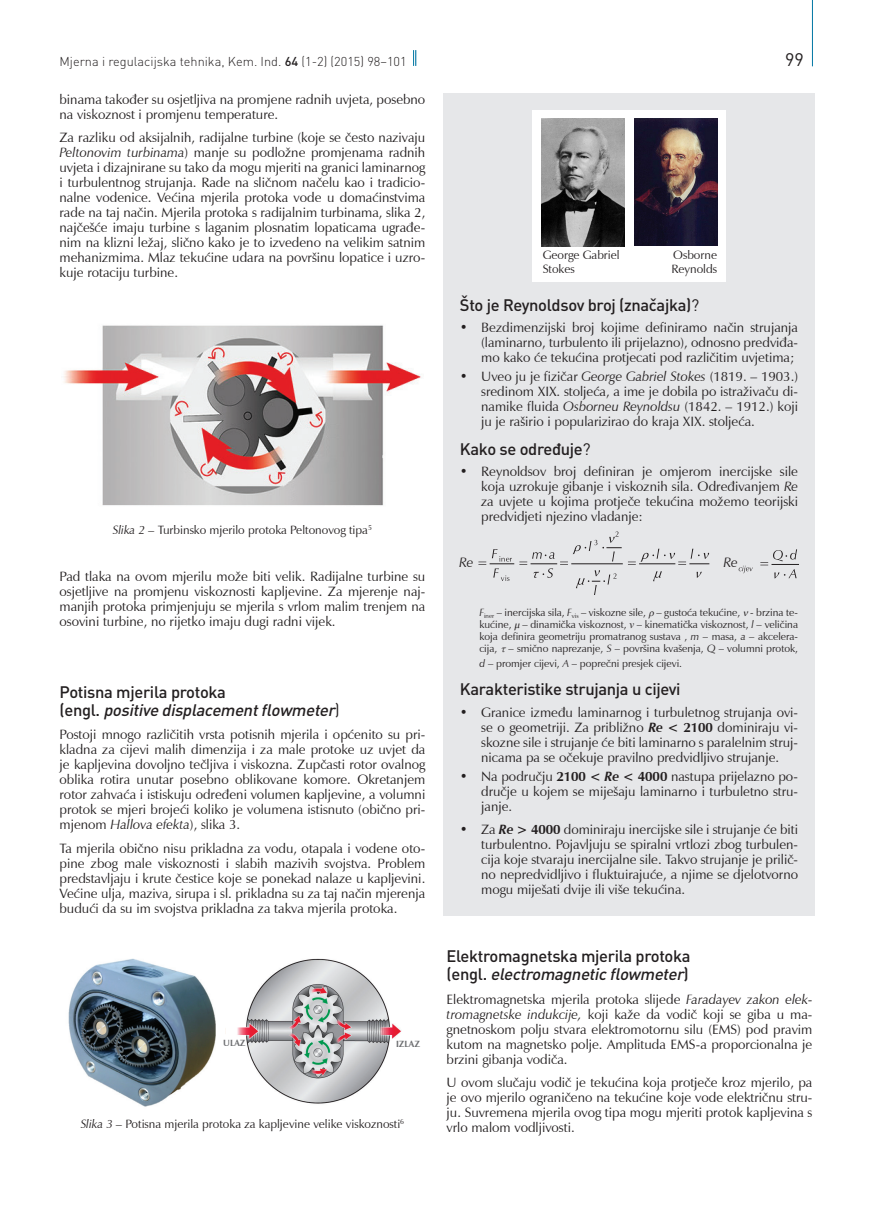
<style>
.page{position:relative;width:872px;height:1212px;background:#fff}
.page>*{position:absolute;margin:0;border:0;box-sizing:border-box;transform-origin:0 0}
.t1{font:18px "DIN Pro";color:#231f20}
._34_Naslov_rubrika{font:500 16.5px/18px "DIN Pro";letter-spacing:-.02em;color:#231f20}
._34_Naslov_rubrika-2{font:italic 500 16.5px/18px "DIN Pro";color:#231f20}
.t2{font:13.65px "Zapf Humanist Italic KUI";color:#231f20}
._26_Tekst_rubrike{font:13.5px/15px "Zapf Humanist Roman KUI";color:#231f20;text-align:justify}
.t3{font:300 12.75px "DIN Pro";color:#231f20}
._26_Tekst_rubrike-2{font:12px/13.5px "Zapf Humanist Roman KUI";color:#231f20}
._26_Tekst_rubrike-3{font:10.5px/12px "Zapf Humanist Roman KUI";color:#231f20;text-align:justify}
.t4{font:9px "Zapf Humanist Bold KUI";color:#6c6d70}
.s1{font-weight:500}
.s2{font-family:"Zapf Humanist Italic KUI"}
.s3{font-weight:400}
.s4{font-family:"Times New Roman";font-style:italic}
.s5{font-family:"Zapf Humanist Bold Italic KUI"}
.s6{font-family:"Zapf Humanist Bold KUI"}
.s7{font-style:normal}
.s8{font-weight:400;font-style:normal}
.s9{font-style:italic}
</style>
<div class="page">
<svg style="left:413px;top:50px;width:3px;height:16px"></svg>
<hr style="left:812px;top:0;width:1px;height:66px;background:#0076a3">
<img style="left:64px;top:325px;width:357px;height:181px">
<img style="left:225px;top:958px;width:177px;height:146px">
<img style="left:68px;top:958px;width:148px;height:149px">
<div style="left:443px;top:94px;width:372px;height:821px;background:#e6e7e9"></div>
<div style="left:532px;top:110px;width:193px;height:172px;background:#fff"></div>
<img style="left:542px;top:118px;width:83px;height:128px">
<img style="left:634px;top:118px;width:83px;height:128px">
<hr style="left:572px;top:563px;width:50px;height:1px;background:#231f20">
<svg style="left:696px;top:572px;width:5px;height:6px"></svg>
<svg style="left:653px;top:571px;width:9px;height:10px"></svg>
<svg style="left:628px;top:549px;width:81px;height:16px"></svg>
<svg style="left:478px;top:531px;width:143px;height:64px"></svg>
<svg style="left:760px;top:549px;width:38px;height:29px"></svg>
<svg style="left:738px;top:565px;width:15px;height:8px"></svg>
<div style="left:226px;top:1027px;width:9px;height:9px;background:#fff"></div>
<p class="t3" style="left:60px;top:53px;width:349px">Mjerna i regulacijska tehnika, Kem. Ind. <span class="s1">64</span> (1-2) (2015) 98−101</p>
<p class="t1" style="left:785px;top:47px;width:20px">99</p>
<p class="_26_Tekst_rubrike" style="left:60px;top:92px;width:367px">binama također su osjetljiva na promjene radnih uvjeta, posebno na viskoznost i promjenu temperature.</p>
<p class="_26_Tekst_rubrike" style="left:60px;top:131px;width:367px">Za razliku od aksijalnih, radijalne turbine (koje se često nazivaju <span class="s2">Peltonovim turbinama</span>) manje su podložne promjenama radnih uvjeta i dizajnirane su tako da mogu mjeriti na granici laminarnog i turbulentnog strujanja. Rade na sličnom načelu kao i tradicio&shy;nalne vodenice. Većina mjerila protoka vode u domaćinstvima rade na taj način. Mjerila protoka s radijalnim turbinama, slika 2, najčešće imaju turbine s laganim plosnatim lopaticama ugrađe&shy;nim na klizni ležaj, slično kako je to izvedeno na velikim satnim mehanizmima. Mlaz tekućine udara na površinu lopatice i uzro&shy;kuje rotaciju turbine.</p>
<p class="_26_Tekst_rubrike-2" style="left:542px;top:249px;width:79px">George Gabriel<br>Stokes</p>
<p class="_26_Tekst_rubrike-2" style="left:671px;top:249px;width:47px">Osborne<br>Reynolds</p>
<p class="_34_Naslov_rubrika" style="left:460px;top:295px;width:241px">Što je Reynoldsov broj (značajka)<span class="s3">?</span></p>
<p class="_26_Tekst_rubrike" style="left:481px;top:321px;width:318px;text-indent:-21px">• Bezdimenzijski broj kojime definiramo način strujanja (laminarno, turbulento ili prijelazno), odnosno predviđa&shy;mo kako će tekućina protjecati pod različitim uvjetima;</p>
<p class="_26_Tekst_rubrike" style="left:481px;top:370px;width:318px;text-indent:-21px">• Uveo ju je fizičar <span class="s2">George Gabriel Stokes</span> (1819. – 1903.) sredinom XIX. stoljeća, a ime je dobila po istraživaču di&shy;namike fluida <span class="s2">Osborneu Reynoldsu</span> (1842. – 1912.) koji ju je raširio i popularizirao do kraja XIX. stoljeća.</p>
<p class="_34_Naslov_rubrika" style="left:460px;top:439px;width:132px">Kako se određuje<span class="s3">?</span></p>
<p class="_26_Tekst_rubrike" style="left:481px;top:465px;width:318px;text-indent:-21px">• Reynoldsov broj definiran je omjerom inercijske sile koja uzrokuje gibanje i viskoznih sila. Određivanjem <span class="s2">Re </span>za uvjete u kojima protječe tekućina možemo teorijski predvidjeti njezino vladanje:</p>
<p class="t2" style="left:459px;top:553px;width:16px">Re</p>
<p class="t2" style="left:723px;top:553px;width:16px">Re</p>
<p class="_26_Tekst_rubrike-2" style="left:113px;top:524px;width:261px"><span class="s2">Slika 2 –</span> Turbinsko mjerilo protoka Peltonovog tipa<sup>5</sup></p>
<p class="_26_Tekst_rubrike" style="left:60px;top:570px;width:367px">Pad tlaka na ovom mjerilu može biti velik. Radijalne turbine su osjetljive na promjenu viskoznosti kapljevine. Za mjerenje naj&shy;manjih protoka primjenjuju se mjerila s vrlom malim trenjem na osovini turbine, no rijetko imaju dugi radni vijek.</p>
<p class="_26_Tekst_rubrike-3" style="left:479px;top:606px;width:320px"><span class="s2">F</span><sub>iner</sub> – inercijska sila, <span class="s2">F</span><sub>vis</sub> – viskozne sile, <span class="s2">ρ</span> – gustoća tekućine, <span class="s2">ν</span> - brzina te&shy;kućine, <span class="s2">μ</span> – dinamička viskoznost, <span class="s4">ν</span> – kinematička viskoznost, <span class="s2">l</span> – veličina koja definira geometriju promatranog sustava , <span class="s2">m</span> – masa, <span class="s2">a</span> – akcelera&shy;cija, <span class="s2">τ</span> – smično naprezanje, <span class="s2">S</span> – površina kvašenja, <span class="s2">Q</span> – volumni protok,</p>
<p class="_26_Tekst_rubrike-3" style="left:479px;top:657px;width:204px"><span class="s2">d</span> – promjer cijevi, <span class="s2">A</span> – poprečni presjek cijevi.</p>
<p class="_34_Naslov_rubrika" style="left:460px;top:679px;width:222px">Karakteristike strujanja u cijevi</p>
<p class="_26_Tekst_rubrike" style="left:481px;top:705px;width:318px;text-indent:-21px">• Granice između laminarnog i turbuletnog strujanja ovi&shy;se o geometriji. Za približno <span class="s5">Re</span> <span class="s6">&lt; 2100</span> dominiraju vi&shy;skozne sile i strujanje će biti laminarno s paralelnim struj&shy;nicama pa se očekuje pravilno predvidljivo strujanje.</p>
<p class="_26_Tekst_rubrike" style="left:481px;top:769px;width:318px;text-indent:-21px">• Na području <span class="s6">2100 &lt;</span> <span class="s5">Re</span> <span class="s6">&lt; 4000</span> nastupa prijelazno po&shy;dručje u kojem se miješaju laminarno i turbuletno stru&shy;janje.</p>
<p class="_26_Tekst_rubrike" style="left:481px;top:823px;width:318px;text-indent:-21px">• Za <span class="s5">Re</span> <span class="s6">&gt; 4000</span> dominiraju inercijske sile i strujanje će biti turbulentno. Pojavljuju se spiralni vrtlozi zbog turbulen&shy;cija koje stvaraju inercijalne sile. Takvo strujanje je prilič&shy;no nepredvidljivo i fluktuirajuće, a njime se djelotvorno mogu miješati dvije ili više tekućina.</p>
<p class="_34_Naslov_rubrika-2" style="left:60px;top:682px;width:282px"><span class="s7">Potisna mjerila protoka<br>( e n g l .</span> positive displacementflowmeter<span class="s8">)</span></p>
<p class="_26_Tekst_rubrike" style="left:60px;top:728px;width:367px">Postoji mnogo različitih vrsta potisnih mjerila i općenito su pri&shy;kladna za cijevi malih dimenzija i za male protoke uz uvjet da je kapljevina dovoljno tečljiva i viskozna. Zupčasti rotor ovalnog oblika rotira unutar posebno oblikovane komore. Okretanjem rotor zahvaća i istiskuju određeni volumen kapljevine, a volumni protok se mjeri brojeći koliko je volumena istisnuto (obično pri&shy;mjenom <span class="s2">Hallova efekta</span>), slika 3.</p>
<p class="_26_Tekst_rubrike" style="left:60px;top:841px;width:367px">Ta mjerila obično nisu prikladna za vodu, otapala i vodene oto&shy;pine zbog male viskoznosti i slabih mazivih svojstva. Problem predstavljaju i krute čestice koje se ponekad nalaze u kapljevini.<br>Većine ulja, maziva, sirupa i sl. prikladna su za taj način mjerenja budući da su im svojstva prikladna za takva mjerila protoka.</p>
<p class="t4" style="left:223px;top:1036px;width:24px">ULAZ</p>
<p class="t4" style="left:396px;top:1037px;width:26px">IZLAZ</p>
<p class="_26_Tekst_rubrike-2" style="left:81px;top:1118px;width:325px"><span class="s2">Slika 3 –</span> Potisna mjerila protoka za kapljevine velike viskoznosti<sup>6</sup></p>
<p class="_34_Naslov_rubrika" style="left:446px;top:946px;width:245px">Elektromagnetska mjerila protoka ( e n g l . <span class="s9">electromagneticflowmeter</span>)</p>
<p class="_26_Tekst_rubrike" style="left:446px;top:992px;width:367px">Elektromagnetska mjerila protoka slijede <span class="s2">Faradayev zakon elek&shy;tromagnetske indukcije,</span> koji kaže da vodič koji se giba u ma&shy;gnetnoskom polju stvara elektromotornu silu (EMS) pod pravim kutom na magnetsko polje. Amplituda EMS-a proporcionalna je brzini gibanja vodiča.</p>
<p class="_26_Tekst_rubrike" style="left:446px;top:1076px;width:367px">U ovom slučaju vodič je tekućina koja protječe kroz mjerilo, pa je ovo mjerilo ograničeno na tekućine koje vode električnu stru&shy;ju. Suvremena mjerila ovog tipa mogu mjeriti protok kapljevina s vrlo malom vodljivosti.</p>
</div>
